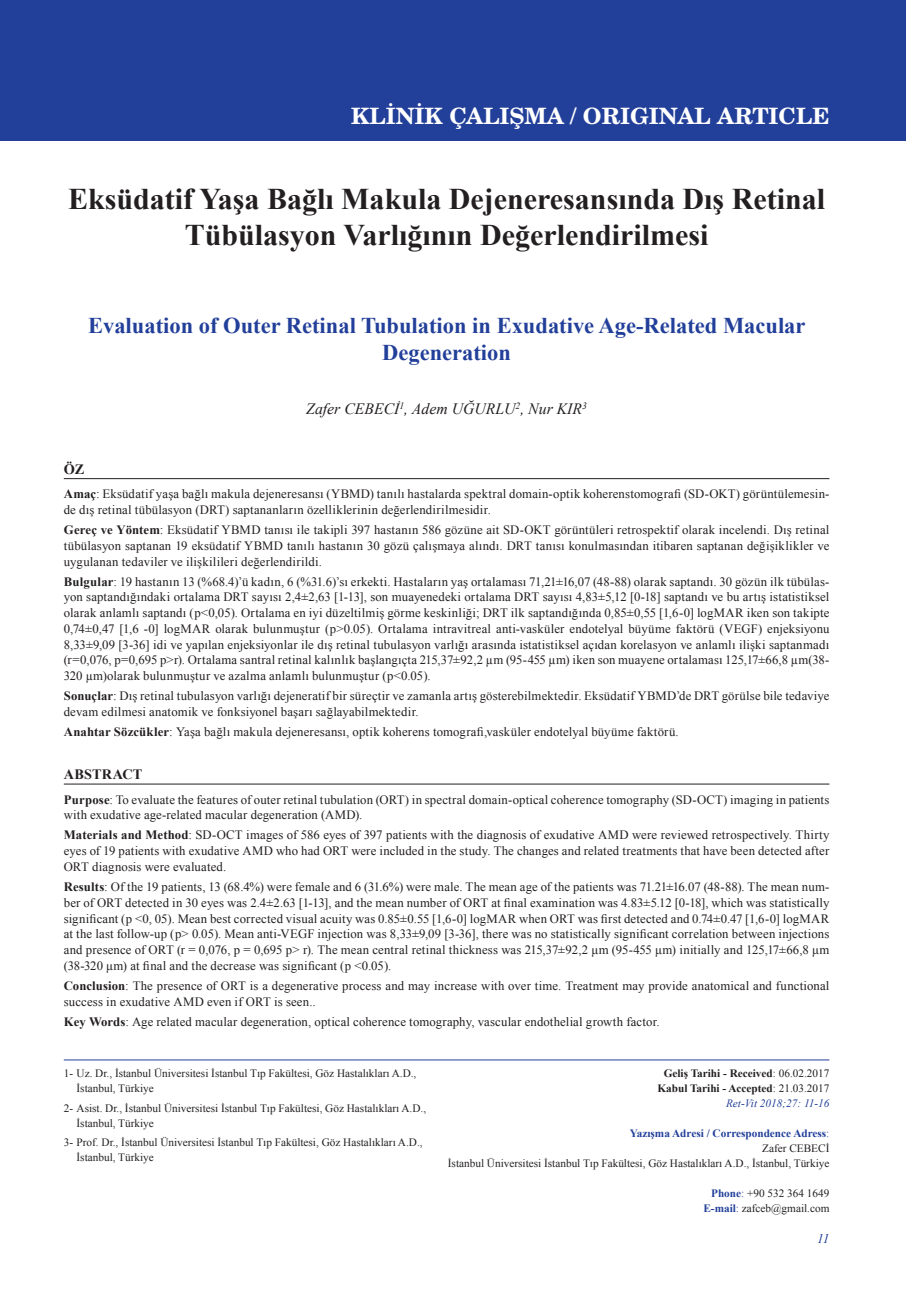
<style>
.page{position:relative;width:906px;height:1289px;background:#fff}
.page>*{position:absolute;margin:0;border:0;box-sizing:border-box;transform-origin:0 0}
.t1{font:700 30px/36px "Times New Roman";color:#231f20;text-align:center}
.t2{font:700 22.5px/27px "Times New Roman";color:#223f9a;text-align:center}
.t3{font:700 22.5px "Te X Gyre Schola";color:#fff}
.t4{font:italic 15.75px "Times New Roman";color:#231f20}
.t5{font:700 14.25px "Times New Roman";letter-spacing:.01em;color:#231f20}
.t6{font:italic 13.2px "Times New Roman";color:#223f9a}
.t7{font:12.75px/15.8px "Times New Roman";letter-spacing:.015em;color:#231f20}
.t8{font:11.25px/15px "Times New Roman";color:#231f20}
.t9{font:700 11.25px/15px "Times New Roman";color:#231f20;text-align:right}
.s1{font-weight:700}
.s2{font-weight:400}
.s3{font-weight:400;font-style:italic;color:#223f9a}
.s4{font-weight:700;color:#223f9a}
.s5{color:#223f9a}
</style>
<div class="page">
<div style="left:0;top:0;width:906px;height:140px;background:#223f9a"></div>
<hr style="left:64px;top:1059px;width:765px;height:1px;background:#223f9a">
<hr style="left:64px;top:478px;width:765px;height:1px;background:#231f20">
<hr style="left:64px;top:783px;width:765px;height:1px;background:#231f20">
<h2 class="t3" style="left:351px;top:106px;width:480px">KLİNİK ÇALIŞMA / ORIGINAL ARTICLE</h2>
<h1 class="t1" style="left:68px;top:181px;width:758px">Eksüdatif Yaşa Bağlı Makula Dejeneresansında Dış Retinal<br>Tübülasyon Varlığının Değerlendirilmesi</h1>
<h2 class="t2" style="left:88px;top:312px;width:719px">Evaluation of Outer Retinal Tubulation in Exudative Age-Related Macular<br>Degeneration</h2>
<p class="t4" style="left:306px;top:400px;width:282px">Zafer CEBECİ<sup>1</sup>, Adem UĞURLU<sup>2</sup>, Nur KIR<sup>3</sup></p>
<p class="t5" style="left:64px;top:461px;width:22px">ÖZ</p>
<p class="t7" style="left:64px;top:486px;width:767px"><span class="s1">Amaç</span>: Eksüdatif yaşa bağlı makula dejeneresansı (YBMD) tanılı hastalarda spektral domain-optik koherenstomografi (SD-OKT) görüntülemesin&shy;de dış retinal tübülasyon (DRT) saptananların özelliklerinin değerlendirilmesidir.</p>
<p class="t7" style="left:64px;top:522px;width:767px;text-align:justify"><span class="s1">Gereç ve Yöntem</span>: Eksüdatif YBMD tanısı ile takipli 397 hastanın 586 gözüne ait SD-OKT görüntüleri retrospektif olarak incelendi. Dış retinal tübülasyon saptanan 19 eksüdatif YBMD tanılı hastanın 30 gözü çalışmaya alındı. DRT tanısı konulmasından itibaren saptanan değişiklikler ve uygulanan tedaviler ve ilişkilileri değerlendirildi.</p>
<p class="t7" style="left:64px;top:573px;width:767px;text-align:justify"><span class="s1">Bulgular</span>: 19 hastanın 13 (%68.4)’ü kadın, 6 (%31.6)’sı erkekti. Hastaların yaş ortalaması 71,21±16,07 (48-88) olarak saptandı. 30 gözün ilk tübülas&shy;yon saptandığındaki ortalama DRT sayısı 2,4±2,63 [1-13], son muayenedeki ortalama DRT sayısı 4,83±5,12 [0-18] saptandı ve bu artış istatistiksel olarak anlamlı saptandı (p&lt;0,05). Ortalama en iyi düzeltilmiş görme keskinliği; DRT ilk saptandığında 0,85±0,55 [1,6-0] logMAR iken son takipte 0,74±0,47 [1,6 -0] logMAR olarak bulunmuştur (p&gt;0.05). Ortalama intravitreal anti-vasküler endotelyal büyüme faktörü (VEGF) enjeksiyonu 8,33±9,09 [3-36] idi ve yapılan enjeksiyonlar ile dış retinal tubulasyon varlığı arasında istatistiksel açıdan korelasyon ve anlamlı ilişki saptanmadı (r=0,076, p=0,695 p&gt;r). Ortalama santral retinal kalınlık başlangıçta 215,37±92,2 μm (95-455 μm) iken son muayene ortalaması 125,17±66,8 μm(38- 320 μm)olarak bulunmuştur ve azalma anlamlı bulunmuştur (p&lt;0.05).</p>
<p class="t7" style="left:64px;top:688px;width:767px"><span class="s1">Sonuçlar</span>: Dış retinal tubulasyon varlığı dejeneratif bir süreçtir ve zamanla artış gösterebilmektedir. Eksüdatif YBMD’de DRT görülse bile tedaviye devam edilmesi anatomik ve fonksiyonel başarı sağlayabilmektedir.</p>
<p class="t7" style="left:64px;top:723px;width:616px"><span class="s1">Anahtar Sözcükler</span>: Yaşa bağlı makula dejeneresansı, optik koherens tomografi,vasküler endotelyal büyüme faktörü.</p>
<p class="t5" style="left:64px;top:766px;width:80px">ABSTRACT</p>
<p class="t7" style="left:64px;top:791px;width:767px"><span class="s1">Purpose</span>: To evaluate the features of outer retinal tubulation (ORT) in spectral domain-optical coherence tomography (SD-OCT) imaging in patients with exudative age-related macular degeneration (AMD).</p>
<p class="t7" style="left:64px;top:827px;width:767px;text-align:justify"><span class="s1">Materials and Method</span>: SD-OCT images of 586 eyes of 397 patients with the diagnosis of exudative AMD were reviewed retrospectively. Thirty eyes of 19 patients with exudative AMD who had ORT were included in the study. The changes and related treatments that have been detected after ORT diagnosis were evaluated.</p>
<p class="t7" style="left:64px;top:878px;width:767px;text-align:justify"><span class="s1">Results</span>: Of the 19 patients, 13 (68.4%) were female and 6 (31.6%) were male. The mean age of the patients was 71.21±16.07 (48-88). The mean num&shy;ber of ORT detected in 30 eyes was 2.4±2.63 [1-13], and the mean number of ORT at final examination was 4.83±5.12 [0-18], which was statistically significant (p &lt;0, 05). Mean best corrected visual acuity was 0.85±0.55 [1,6-0] logMAR when ORT was first detected and 0.74±0.47 [1,6-0] logMAR at the last follow-up (p&gt; 0.05). Mean anti-VEGF injection was 8,33±9,09 [3-36], there was no statistically significant correlation between injections and presence of ORT (r = 0,076, p = 0,695 p&gt; r). The mean central retinal thickness was 215,37±92,2 μm (95-455 μm) initially and 125,17±66,8 μm (38-320 μm) at final and the decrease was significant (p &lt;0.05).</p>
<p class="t7" style="left:64px;top:977px;width:767px"><span class="s1">Conclusion</span>: The presence of ORT is a degenerative process and may increase with over time. Treatment may provide anatomical and functional success in exudative AMD even if ORT is seen..</p>
<p class="t7" style="left:64px;top:1013px;width:597px"><span class="s1">Key Words</span>: Age related macular degeneration, optical coherence tomography, vascular endothelial growth factor.</p>
<p class="t8" style="left:77px;top:1066px;width:341px;text-indent:-13px">1- Uz. Dr., İstanbul Üniversitesi İstanbul Tıp Fakültesi, Göz Hastalıkları A.D.,<br>İstanbul, Türkiye</p>
<p class="t8" style="left:77px;top:1100px;width:351px;text-indent:-13px">2- Asist. Dr., İstanbul Üniversitesi İstanbul Tıp Fakültesi, Göz Hastalıkları A.D.,<br>İstanbul, Türkiye</p>
<p class="t8" style="left:77px;top:1134px;width:347px;text-indent:-13px">3- Prof. Dr., İstanbul Üniversitesi İstanbul Tıp Fakültesi, Göz Hastalıkları A.D.,<br>İstanbul, Türkiye</p>
<p class="t9" style="left:657px;top:1066px;width:173px">Geliş Tarihi - Received<span class="s2">: 06.02.2017<br></span>Kabul Tarihi - Accepted<span class="s2">: 21.03.2017<br></span><span class="s3">Ret-Vit 2018;27: 11-16</span></p>
<p class="t8" style="left:448px;top:1126px;width:383px;text-align:right"><span class="s4">Yazışma Adresi / Correspondence Adress</span><span class="s5">:<br></span>Zafer CEBECİ<br>İstanbul Üniversitesi İstanbul Tıp Fakültesi, Göz Hastalıkları A.D., İstanbul, Türkiye</p>
<p class="t8" style="left:703px;top:1186px;width:127px;text-align:right"><span class="s4">Phone</span><span class="s5">:</span> +90 532 364 1649<br><span class="s4">E-mail</span><span class="s5">:</span> zafceb@gmail.com</p>
<p class="t6" style="left:817px;top:1230px;width:14px">11</p>
</div>
